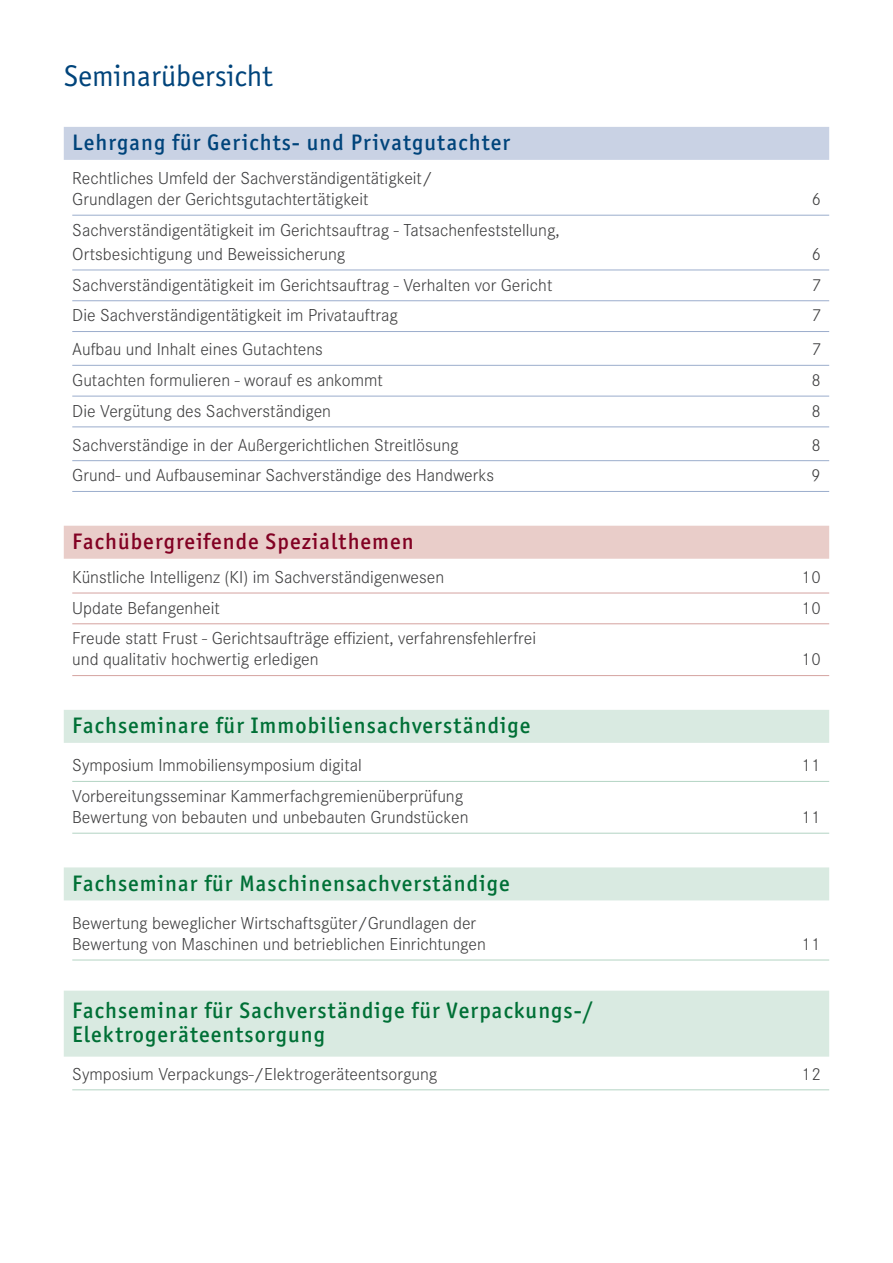
<style>
.page{position:relative;width:893px;height:1263px;background:#fff}
.page>*{position:absolute;margin:0;border:0;box-sizing:border-box;transform-origin:0 0}
.t1{font:30px "Officina Sans ITC Pro";color:#00447b}
.t2{font:500 22.5px/24px "Officina Sans ITC Pro";letter-spacing:.05em;color:#007036}
.t3{font:500 22.5px "Officina Sans ITC Pro";letter-spacing:.05em;color:#00447b}
.t4{font:500 22.5px "Officina Sans ITC Pro";letter-spacing:.05em;color:#820123}
.t5{font:300 18px/21px "Corporate S";color:#3e3e3f}
</style>
<div class="page">
<div style="left:64px;top:127px;width:765px;height:33px;background:#c9d2e4"></div>
<hr style="left:72px;top:215px;width:757px;height:1px;background:#9badcc">
<hr style="left:72px;top:270px;width:757px;height:1px;background:#9badcc">
<hr style="left:72px;top:300px;width:757px;height:1px;background:#9badcc">
<hr style="left:72px;top:331px;width:757px;height:1px;background:#9badcc">
<hr style="left:72px;top:365px;width:757px;height:1px;background:#9badcc">
<hr style="left:72px;top:396px;width:757px;height:1px;background:#9badcc">
<hr style="left:72px;top:426px;width:757px;height:1px;background:#9badcc">
<hr style="left:72px;top:460px;width:757px;height:1px;background:#9badcc">
<hr style="left:72px;top:491px;width:757px;height:1px;background:#9badcc">
<div style="left:64px;top:526px;width:765px;height:33px;background:#e9cdc9"></div>
<hr style="left:72px;top:593px;width:757px;height:1px;background:#d5a3a0">
<hr style="left:72px;top:623px;width:757px;height:1px;background:#d5a3a0">
<hr style="left:72px;top:675px;width:757px;height:1px;background:#d5a3a0">
<div style="left:64px;top:710px;width:765px;height:33px;background:#d9eae1"></div>
<hr style="left:72px;top:781px;width:757px;height:1px;background:#b3d4c3">
<hr style="left:72px;top:833px;width:757px;height:1px;background:#b3d4c3">
<div style="left:64px;top:867px;width:765px;height:33px;background:#d9eae1"></div>
<hr style="left:72px;top:960px;width:757px;height:1px;background:#b3d4c3">
<div style="left:64px;top:991px;width:765px;height:66px;background:#d9eae1"></div>
<hr style="left:72px;top:1089px;width:757px;height:1px;background:#b3d4c3">
<p class="t1" style="left:64px;top:58px;width:210px">Seminarübersicht</p>
<p class="t3" style="left:72px;top:129px;width:439px">Lehrgang für Gerichts- und Privatgutachter</p>
<p class="t5" style="left:72px;top:167px;width:362px">Rechtliches Umfeld der Sachverständigentätigkeit/<br>Grundlagen der Gerichtsgutachtertätigkeit</p>
<p class="t5" style="left:72px;top:217px;width:489px;line-height:24px">Sachverständigentätigkeit im Gerichtsauftrag - Tatsachenfeststellung,<br>Ortsbesichtigung und Beweissicherung</p>
<p class="t5" style="left:811px;top:188px;width:11px">6</p>
<p class="t5" style="left:811px;top:243px;width:11px">6</p>
<p class="t5" style="left:72px;top:273px;width:482px">Sachverständigentätigkeit im Gerichtsauftrag - Verhalten vor Gericht</p>
<p class="t5" style="left:811px;top:273px;width:11px">7</p>
<p class="t5" style="left:72px;top:304px;width:327px">Die Sachverständigentätigkeit im Privatauftrag</p>
<p class="t5" style="left:811px;top:304px;width:11px">7</p>
<p class="t5" style="left:72px;top:338px;width:252px">Aufbau und Inhalt eines Gutachtens</p>
<p class="t5" style="left:811px;top:338px;width:11px">7</p>
<p class="t5" style="left:72px;top:369px;width:312px">Gutachten formulieren - worauf es ankommt</p>
<p class="t5" style="left:811px;top:369px;width:11px">8</p>
<p class="t5" style="left:72px;top:400px;width:260px">Die Vergütung des Sachverständigen</p>
<p class="t5" style="left:811px;top:400px;width:11px">8</p>
<p class="t5" style="left:72px;top:433px;width:388px">Sachverständige in der Außergerichtlichen Streitlösung</p>
<p class="t5" style="left:811px;top:433px;width:11px">8</p>
<p class="t5" style="left:72px;top:464px;width:423px">Grund- und Aufbauseminar Sachverständige des Handwerks</p>
<p class="t5" style="left:811px;top:464px;width:11px">9</p>
<p class="t4" style="left:72px;top:528px;width:343px">Fachübergreifende Spezialthemen</p>
<p class="t5" style="left:72px;top:566px;width:373px">Künstliche Intelligenz (KI) im Sachverständigenwesen</p>
<p class="t5" style="left:802px;top:566px;width:20px">10</p>
<p class="t5" style="left:72px;top:596px;width:149px">Update Befangenheit</p>
<p class="t5" style="left:802px;top:596px;width:20px">10</p>
<p class="t5" style="left:72px;top:627px;width:465px">Freude statt Frust - Gerichtsaufträge effizient, verfahrensfehlerfrei und qualitativ hochwertig erledigen</p>
<p class="t5" style="left:802px;top:648px;width:20px">10</p>
<p class="t2" style="left:72px;top:713px;width:460px">Fachseminare für Immobiliensachverständige</p>
<p class="t5" style="left:72px;top:754px;width:291px">Symposium Immobiliensymposium digital</p>
<p class="t5" style="left:802px;top:754px;width:20px">11</p>
<p class="t5" style="left:72px;top:785px;width:398px">Vorbereitungsseminar Kammerfachgremienüberprüfung<br>Bewertung von bebauten und unbebauten Grundstücken</p>
<p class="t5" style="left:802px;top:806px;width:20px">11</p>
<p class="t2" style="left:72px;top:871px;width:439px">Fachseminar für Maschinensachverständige</p>
<p class="t5" style="left:72px;top:912px;width:415px">Bewertung beweglicher Wirtschaftsgüter/Grundlagen der<br>Bewertung von Maschinen und betrieblichen Einrichtungen</p>
<p class="t5" style="left:802px;top:933px;width:20px">11</p>
<p class="t2" style="left:72px;top:998px;width:522px">Fachseminar für Sachverständige für Verpackungs-/<br>Elektrogeräteentsorgung</p>
<p class="t5" style="left:72px;top:1062px;width:367px">Symposium Verpackungs-/Elektrogeräteentsorgung</p>
<p class="t5" style="left:802px;top:1062px;width:20px">12</p>
</div>
